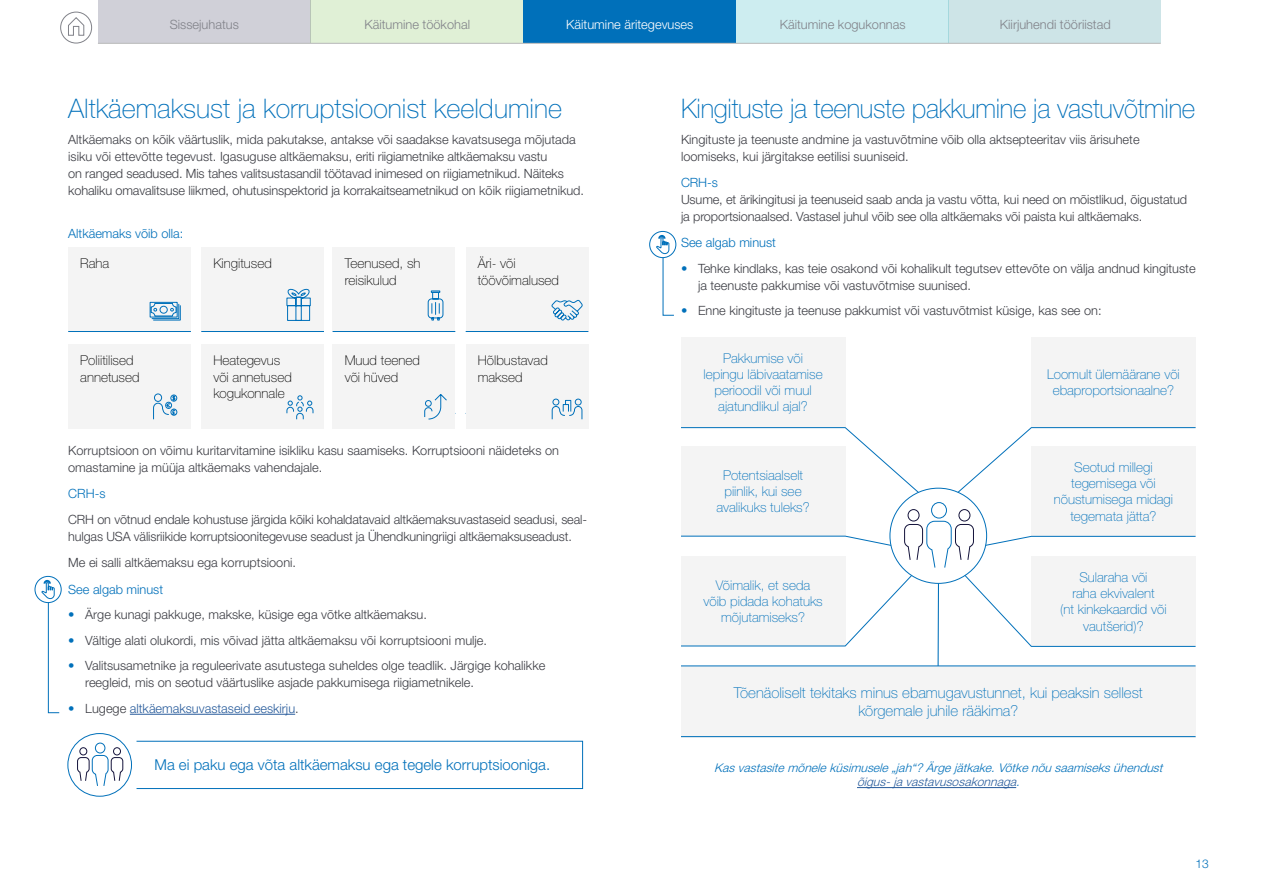
<style>
.page{position:relative;width:1263px;height:893px;background:#fff}
.page>*{position:absolute;margin:0;border:0;box-sizing:border-box;transform-origin:0 0}
.t1{font:100 27px "Helvetica Neue LT Std";letter-spacing:-.01em;color:#0070ba;scale:.96 1}
.t2{font:100 27px "Helvetica Neue LT Std";letter-spacing:-.01em;color:#0070ba}
.t3{font:100 15px/18px "Helvetica Neue LT Std";color:#0070ba;text-align:center}
.t4{font:300 15px "Helvetica Neue LT Std";color:#0070ba}
.t5{font:100 13.5px/16.2px "Helvetica Neue LT Std";color:#0070ba;text-align:center}
.t6{font:100 13.5px/16.2px "Helvetica Neue LT Std";color:#000}
.t7{font:300 12.75px/17.1px "Helvetica Neue LT Std";color:#3b3c43}
.t8{font:300 12.75px "Helvetica Neue LT Std";color:#818289}
.t9{font:300 12.75px "Helvetica Neue LT Std";color:#0070ba}
.t10{font:300 12.75px "Helvetica Neue LT Std";color:#275b9b}
.t11{font:300 12.75px "Helvetica Neue LT Std";color:#fff}
.t12{font:italic 300 12px/14.4px "Helvetica Neue LT Std";color:#0070ba;text-align:center}
.t13{font:300 12px "Helvetica Neue LT Std";color:#0070ba}
.s1{color:#0070ba}
.s2{color:#3b3c43}
.s3{color:#275b9b}
</style>
<div class="page">
<div style="left:948px;top:0;width:213px;height:43px;background:#cde4e7"></div>
<div style="left:736px;top:0;width:212px;height:43px;background:#cdedf0"></div>
<div style="left:311px;top:0;width:212px;height:43px;background:#e0f0d6"></div>
<div style="left:98px;top:0;width:213px;height:43px;background:#d0d0d8"></div>
<div style="left:60px;top:12px;width:32px;height:31px;border:1px solid #818289;border-radius:50%"></div>
<svg style="left:68px;top:17px;width:16px;height:19px"></svg>
<div style="left:523px;top:0;width:213px;height:43px;background:#0070ba"></div>
<hr style="left:98px;top:43px;width:1063px;height:1px;background:#b6b7b7">
<hr style="left:937px;top:580px;width:2px;height:86px;background:#0070ba">
<svg style="left:67px;top:733px;width:65px;height:64px"></svg>
<div style="left:114px;top:748px;width:6px;height:7px;background:#fff;border-radius:50%"></div>
<div style="left:113px;top:747px;width:8px;height:8px;border:1px solid #14133b;border-radius:50%"></div>
<div style="left:95px;top:743px;width:10px;height:10px;background:#fff;border-radius:50%"></div>
<div style="left:95px;top:743px;width:10px;height:10px;border:1px solid #0070ba;border-radius:50%"></div>
<div style="left:80px;top:748px;width:7px;height:7px;background:#fff;border-radius:50%"></div>
<div style="left:79px;top:747px;width:8px;height:8px;border:1px solid #14133b;border-radius:50%"></div>
<svg style="left:77px;top:755px;width:47px;height:32px"></svg>
<div style="left:136px;top:741px;width:447px;height:48px;border:1px solid #0070ba"></div>
<hr style="left:857px;top:787px;width:159px;height:1px;background:#275b9b">
<div style="left:681px;top:337px;width:164px;height:90px;background:#f4f4f4"></div>
<svg style="left:681px;top:427px;width:241px;height:69px"></svg>
<div style="left:1031px;top:337px;width:164px;height:90px;background:#f4f4f4"></div>
<svg style="left:954px;top:427px;width:242px;height:69px"></svg>
<div style="left:681px;top:446px;width:164px;height:90px;background:#f4f4f4"></div>
<div style="left:1031px;top:447px;width:164px;height:89px;background:#f4f4f4"></div>
<div style="left:681px;top:666px;width:514px;height:71px;background:#f4f4f4"></div>
<div style="left:889px;top:488px;width:98px;height:96px;background:#fff;border:1px solid #0070ba;border-radius:50%"></div>
<div style="left:958px;top:509px;width:12px;height:12px;border:1px solid #14133b;border-radius:50%"></div>
<div style="left:931px;top:502px;width:16px;height:16px;border:1px solid #0070ba;border-radius:50%"></div>
<div style="left:908px;top:509px;width:11px;height:12px;border:1px solid #14133b;border-radius:50%"></div>
<svg style="left:681px;top:520px;width:515px;height:127px"></svg>
<div style="left:68px;top:247px;width:123px;height:84px;background:#f4f4f4"></div>
<div style="left:68px;top:344px;width:123px;height:84px;background:#f4f4f4"></div>
<div style="left:333px;top:247px;width:122px;height:84px;background:#f4f4f4"></div>
<div style="left:333px;top:344px;width:122px;height:84px;background:#f4f4f4"></div>
<div style="left:201px;top:247px;width:123px;height:84px;background:#f4f4f4"></div>
<div style="left:201px;top:344px;width:123px;height:84px;background:#f4f4f4"></div>
<div style="left:466px;top:247px;width:122px;height:84px;background:#f4f4f4"></div>
<div style="left:466px;top:344px;width:122px;height:84px;background:#f4f4f4"></div>
<svg style="left:149px;top:302px;width:32px;height:19px"></svg>
<svg style="left:427px;top:290px;width:17px;height:31px"></svg>
<svg style="left:551px;top:300px;width:32px;height:21px"></svg>
<svg style="left:286px;top:395px;width:28px;height:25px"></svg>
<svg style="left:424px;top:394px;width:23px;height:26px"></svg>
<svg style="left:551px;top:398px;width:32px;height:22px"></svg>
<svg style="left:153px;top:393px;width:25px;height:27px"></svg>
<hr style="left:68px;top:331px;width:123px;height:1px;background:#0070ba">
<hr style="left:333px;top:331px;width:122px;height:1px;background:#0070ba">
<hr style="left:201px;top:331px;width:123px;height:1px;background:#0070ba">
<hr style="left:466px;top:331px;width:122px;height:1px;background:#0070ba">
<svg style="left:286px;top:288px;width:25px;height:33px"></svg>
<hr style="left:681px;top:665px;width:514px;height:1px;background:#0070ba">
<hr style="left:681px;top:736px;width:514px;height:1px;background:#0070ba">
<hr style="left:130px;top:714px;width:165px;height:1px;background:#275b9b">
<svg style="left:35px;top:576px;width:26px;height:27px"></svg>
<div style="left:35px;top:576px;width:27px;height:27px;border:1px solid #0070ba;border-radius:50%"></div>
<svg style="left:41px;top:580px;width:19px;height:133px"></svg>
<svg style="left:650px;top:231px;width:26px;height:27px"></svg>
<div style="left:649px;top:231px;width:27px;height:27px;border:1px solid #0070ba;border-radius:50%"></div>
<svg style="left:656px;top:235px;width:19px;height:81px"></svg>
<p class="t8" style="left:170px;top:16px;width:70px">Sissejuhatus</p>
<p class="t8" style="left:364px;top:16px;width:107px">Käitumine töökohal</p>
<p class="t11" style="left:566px;top:16px;width:129px">Käitumine äritegevuses</p>
<p class="t8" style="left:780px;top:16px;width:127px">Käitumine kogukonnas</p>
<p class="t8" style="left:1000px;top:16px;width:112px">Kiirjuhendi tööriistad</p>
<h1 class="t2" style="left:68px;top:93px;width:495px">Altkäemaksust ja korruptsioonist keeldumine</h1>
<p class="t7" style="left:68px;top:130px;width:517px">Altkäemaks on kõik väärtuslik, mida pakutakse, antakse või saadakse kavatsusega mõjutada isiku või ettevõtte tegevust. Igasuguse altkäemaksu, eriti riigiametnike altkäemaksu vastu<br>on ranged seadused. Mis tahes valitsustasandil töötavad inimesed on riigiametnikud. Näiteks kohaliku omavalitsuse liikmed, ohutusinspektorid ja korrakaitseametnikud on kõik riigiametnikud.</p>
<p class="t9" style="left:68px;top:226px;width:117px">Altkäemaks võib olla:</p>
<p class="t6" style="left:80px;top:255px;width:31px">Raha</p>
<p class="t6" style="left:213px;top:255px;width:60px">Kingitused</p>
<p class="t6" style="left:80px;top:352px;width:61px">Poliitilised annetused</p>
<p class="t6" style="left:213px;top:352px;width:80px">Heategevus või annetused kogukonnale</p>
<p class="t6" style="left:345px;top:255px;width:77px">Teenused, sh reisikulud</p>
<p class="t6" style="left:345px;top:352px;width:77px">Muud teened või hüved</p>
<p class="t6" style="left:478px;top:255px;width:83px">Äri- või töövõimalused</p>
<p class="t6" style="left:478px;top:352px;width:72px">Hõlbustavad maksed</p>
<p class="t7" style="left:68px;top:441px;width:492px">Korruptsioon on võimu kuritarvitamine isikliku kasu saamiseks. Korruptsiooni näideteks on omastamine ja müüja altkäemaks vahendajale.</p>
<p class="t9" style="left:68px;top:486px;width:39px">CRH-s</p>
<p class="t7" style="left:68px;top:511px;width:520px">CRH on võtnud endale kohustuse järgida kõiki kohaldatavaid altkäemaksuvastaseid seadusi, seal&shy;hulgas USA välisriikide korruptsioonitegevuse seadust ja Ühendkuningriigi altkäemaksuseadust.</p>
<p class="t7" style="left:68px;top:554px;width:229px">Me ei salli altkäemaksu ega korruptsiooni.</p>
<p class="t9" style="left:68px;top:581px;width:96px">See algab minust</p>
<p class="t7" style="left:68px;top:606px;width:360px"><span class="s1">•</span> Ärge kunagi pakkuge, makske, küsige ega võtke altkäemaksu.</p>
<p class="t7" style="left:68px;top:631px;width:420px"><span class="s1">•</span> Vältige alati olukordi, mis võivad jätta altkäemaksu või korruptsiooni mulje.</p>
<p class="t7" style="left:85px;top:657px;width:462px;text-indent:-17px"><span class="s1">•</span> Valitsusametnike ja reguleerivate asutustega suheldes olge teadlik. Järgige kohalikke reegleid, mis on seotud väärtuslike asjade pakkumisega riigiametnikele.</p>
<p class="t10" style="left:68px;top:701px;width:232px"><span class="s1">•</span> <span class="s2">Lugege</span> altkäemaksuvastaseid eeskirju<span class="s2">.</span></p>
<h1 class="t1" style="left:681px;top:93px;width:537px">Kingituste ja teenuste pakkumine ja vastuvõtmine</h1>
<p class="t7" style="left:681px;top:130px;width:460px">Kingituste ja teenuste andmine ja vastuvõtmine võib olla aktsepteeritav viis ärisuhete loomiseks, kui järgitakse eetilisi suuniseid.</p>
<p class="t9" style="left:681px;top:175px;width:38px">CRH-s</p>
<p class="t7" style="left:681px;top:191px;width:508px">Usume, et ärikingitusi ja teenuseid saab anda ja vastu võtta, kui need on mõistlikud, õigustatud ja proportsionaalsed. Vastasel juhul võib see olla altkäemaks või paista kui altkäemaks.</p>
<p class="t9" style="left:681px;top:235px;width:96px">See algab minust</p>
<p class="t7" style="left:698px;top:259px;width:499px;text-indent:-17px"><span class="s1">•</span> Tehke kindlaks, kas teie osakond või kohalikult tegutsev ettevõte on välja andnud kingituste ja teenuste pakkumise või vastuvõtmise suunised.</p>
<p class="t7" style="left:681px;top:302px;width:422px"><span class="s1">•</span> Enne kingituste ja teenuse pakkumist või vastuvõtmist küsige, kas see on:</p>
<p class="t5" style="left:703px;top:350px;width:121px">Pakkumise või lepingu läbivaatamise perioodil või muul ajatundlikul ajal?</p>
<p class="t5" style="left:1047px;top:366px;width:134px">Loomult ülemäärane või ebaproportsionaalne?</p>
<p class="t5" style="left:716px;top:467px;width:95px">Potentsiaalselt piinlik, kui see avalikuks tuleks?</p>
<p class="t5" style="left:1054px;top:459px;width:121px">Seotud millegi tegemisega või nõustumisega midagi tegemata jätta?</p>
<p class="t5" style="left:703px;top:577px;width:121px">Võimalik, et seda võib pidada kohatuks mõjutamiseks?</p>
<p class="t5" style="left:1060px;top:569px;width:108px">Sularaha või<br>raha ekvivalent<br>(nt kinkekaardid või vautšerid)?</p>
<p class="t3" style="left:734px;top:684px;width:410px">Tõenäoliselt tekitaks minus ebamugavustunnet, kui peaksin sellest kõrgemale juhile rääkima?</p>
<p class="t4" style="left:154px;top:756px;width:397px">Ma ei paku ega võta altkäemaksu ega tegele korruptsiooniga.</p>
<p class="t12" style="left:714px;top:760px;width:453px">Kasvastasitemõneleküsimusele„jah“?Ärgejätkake.Võtkenõusaamiseksühendust <span class="s3">õigus-javastavusosakonnaga</span>.</p>
<p class="t13" style="left:1195px;top:856px;width:15px">13</p>
</div>
